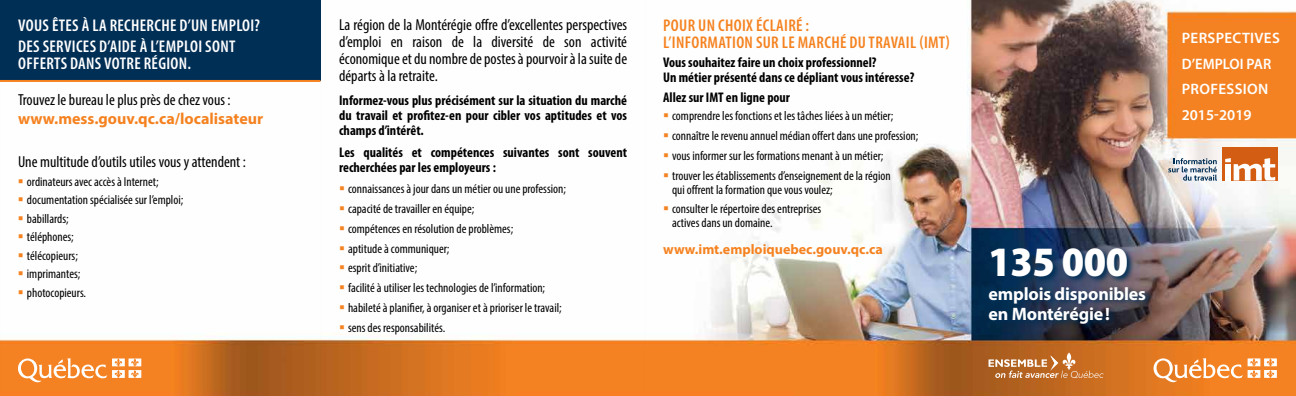
<style>
.page{position:relative;width:1296px;height:396px;background:#fff}
.page>*{position:absolute;margin:0;border:0;box-sizing:border-box;transform-origin:0 0}
.t1{font:900 semi-condensed 42px "Myriad Pro";letter-spacing:-.01em;color:#fff}
.t2{font:700 18px/20.5px "Myriad Pro";letter-spacing:-.01em;color:#fff}
.t3{font:600 condensed 17px/21.5px "Myriad Pro";letter-spacing:.02em;color:#fff}
.t4{font:600 condensed 17px/17px "Myriad Pro";letter-spacing:.02em;color:#f58220}
.t5{font:condensed 16px/17px "Myriad Pro";color:#000;text-align:justify}
.t6{font:700 16px "Myriad Pro";color:#f58220}
.t7{font:600 15.1px/25.5px "Myriad Pro";letter-spacing:.02em;color:#fff}
.t8{font:700 condensed 14px/15px "Myriad Pro";color:#000}
.t9{font:700 14px "Myriad Pro";color:#f58220}
.t10{font:condensed 13px/19.8px "Myriad Pro";color:#000}
</style>
<div class="page">
<img style="left:0;top:0;width:1296px;height:396px">
<div style="left:0;top:0;width:320px;height:81px;background:#002f56"></div>
<hr style="left:0;top:80px;width:320px;height:2px;background:#f58220">
<svg style="left:1154px;top:358px;width:123px;height:24px"></svg>
<svg style="left:989px;top:353px;width:115px;height:25px;background:#c88249"></svg>
<div style="left:1222px;top:147px;width:56px;height:34px;background:#d35e13"></div>
<svg style="left:1225px;top:158px;width:50px;height:23px"></svg>
<svg style="left:1168px;top:158px;width:49px;height:23px"></svg>
<svg style="left:987px;top:247px;width:166px;height:85px;background:#273a55"></svg>
<svg style="left:18px;top:358px;width:123px;height:24px"></svg>
<svg style="left:19px;top:179px;width:4px;height:4px"></svg>
<svg style="left:19px;top:198px;width:4px;height:4px"></svg>
<svg style="left:19px;top:216px;width:4px;height:4px"></svg>
<svg style="left:19px;top:235px;width:4px;height:4px"></svg>
<svg style="left:19px;top:253px;width:4px;height:4px"></svg>
<svg style="left:19px;top:272px;width:4px;height:4px"></svg>
<svg style="left:19px;top:290px;width:4px;height:4px"></svg>
<svg style="left:340px;top:187px;width:4px;height:4px"></svg>
<svg style="left:340px;top:206px;width:4px;height:4px"></svg>
<svg style="left:340px;top:226px;width:4px;height:4px"></svg>
<svg style="left:340px;top:246px;width:4px;height:4px"></svg>
<svg style="left:340px;top:266px;width:4px;height:4px"></svg>
<svg style="left:340px;top:286px;width:4px;height:3px"></svg>
<svg style="left:340px;top:305px;width:4px;height:4px"></svg>
<svg style="left:340px;top:325px;width:4px;height:4px"></svg>
<svg style="left:664px;top:114px;width:4px;height:3px"></svg>
<svg style="left:664px;top:133px;width:4px;height:4px"></svg>
<svg style="left:664px;top:153px;width:4px;height:4px"></svg>
<svg style="left:664px;top:173px;width:4px;height:4px"></svg>
<svg style="left:664px;top:207px;width:4px;height:3px"></svg>
<h3 class="t3" style="left:18px;top:15px;width:243px">VOUS ÊTES À LA RECHERCHE D’UN EMPLOI?<br>DES SERVICES D’AIDE À L’EMPLOI SONT</h3>
<h3 class="t3" style="left:18px;top:53px;width:174px">OFFERTS DANS VOTRE RÉGION.</h3>
<p class="t5" style="left:18px;top:91px;width:214px">Trouvez le bureau le plus près de chez vous :</p>
<p class="t6" style="left:18px;top:109px;width:247px">www.mess.gouv.qc.ca/localisateur</p>
<p class="t5" style="left:18px;top:153px;width:230px">Une multitude d’outils utiles vous y attendent :</p>
<p class="t10" style="left:27px;top:172px;width:158px;line-height:18.5px">ordinateurs avec accès à Internet; documentation spécialisée sur l’emploi; babillards;<br>téléphones;<br>télécopieurs;<br>imprimantes;<br>photocopieurs.</p>
<p class="t5" style="left:339px;top:16px;width:290px">La région de la Montérégie offre d’excellentes perspectives d’emploi en raison de la diversité de son activité économique et du nombre de postes à pourvoir à la suite de départs à la retraite.</p>
<p class="t8" style="left:339px;top:93px;width:289px;text-align:justify">Informez-vous plus précisément sur la situation du marché du travail et profitez-en pour cibler vos aptitudes et vos champs d’intérêt.</p>
<p class="t8" style="left:339px;top:145px;width:289px">Les qualités et compétences suivantes sont souvent recherchées par les employeurs :</p>
<p class="t10" style="left:348px;top:179px;width:219px">connaissances à jour dans un métier ou une profession; capacité de travailler en équipe;<br>compétences en résolution de problèmes;<br>aptitude à communiquer;<br>esprit d’initiative;<br>facilité à utiliser les technologies de l’information; habileté à planifier, à organiser et à prioriser le travail; sens des responsabilités.</p>
<h3 class="t4" style="left:663px;top:17px;width:288px">POUR UN CHOIX ÉCLAIRÉ :<br>L’INFORMATION SUR LE MARCHÉ DU TRAVAIL (IMT)</h3>
<p class="t8" style="left:663px;top:55px;width:253px">Vous souhaitez faire un choix professionnel?<br>Un métier présenté dans ce dépliant vous intéresse?</p>
<p class="t8" style="left:663px;top:90px;width:128px">Allez sur IMT en ligne pour</p>
<p class="t10" style="left:672px;top:106px;width:248px">comprendre les fonctions et les tâches liées à un métier; connaître le revenu annuel médian offert dans une profession; vous informer sur les formations menant à un métier;<br>trouver les établissements d’enseignement de la région</p>
<p class="t10" style="left:672px;top:179px;width:162px">qui offrent la formation que vous voulez; consulter le répertoire des entreprises</p>
<p class="t10" style="left:672px;top:213px;width:102px">actives dans un domaine.</p>
<p class="t9" style="left:663px;top:240px;width:221px">www.imt.emploiquebec.gouv.qc.ca</p>
<h1 class="t1" style="left:989px;top:238px;width:141px">135 000</h1>
<h2 class="t2" style="left:989px;top:283px;width:159px">emplois disponibles en Montérégie!</h2>
<p class="t7" style="left:1182px;top:25px;width:100px">PERSPECTIVES<br>D’EMPLOI PAR<br>PROFESSION<br>2015-2019</p>
</div>
